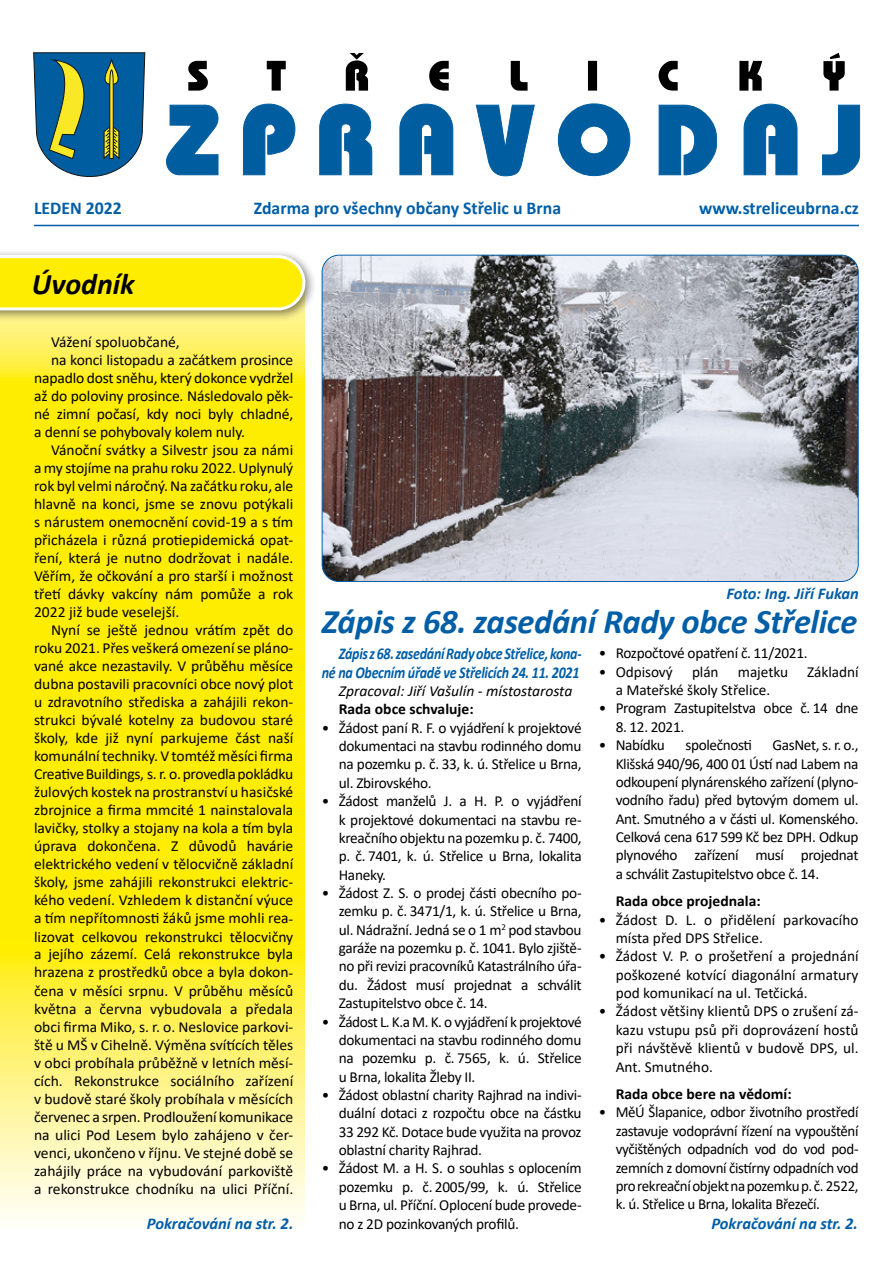
<style>
.page{position:relative;width:893px;height:1263px;background:#fff}
.page>*{position:absolute;margin:0;border:0;box-sizing:border-box;transform-origin:0 0}
.t1{font:italic 700 34.5px "Calibri";letter-spacing:-.01em;color:#005ea7}
.t2{font:italic 700 30px "Calibri";color:#000}
.t3{font:700 18px "Calibri";color:#005ea7}
.t4{font:italic 700 16.5px/18.3px "Calibri";letter-spacing:-.02em;color:#005ea7;text-align:right;scale:.85 1}
.t5{font:italic 700 16.5px "Calibri";color:#005ea7}
.t6{font:15.3px/18.3px "Calibri";letter-spacing:-.015em;color:#000;text-align:justify}
.t7{font:700 15.3px "Calibri";color:#000}
.t8{font:italic 15.3px "Calibri";color:#000}
</style>
<div class="page">
<svg style="left:0;top:322px;width:304px;height:900px;background:#ffef2f"></svg>
<div style="left:0;top:249px;width:317px;height:73px;background:#000;opacity:.5"></div>
<svg style="left:0;top:255px;width:305px;height:55px;background:#fdee1e"></svg>
<svg style="left:188px;top:53px;width:657px;height:38px"></svg>
<svg style="left:166px;top:104px;width:694px;height:72px"></svg>
<svg style="left:33px;top:52px;width:112px;height:125px;background:#407d8e"></svg>
<hr style="left:34px;top:225px;width:825px;height:1px;background:#005ea7">
<img style="left:322px;top:255px;width:535px;height:326px">
<p class="t3" style="left:34px;top:196px;width:89px">LEDEN 2022</p>
<p class="t3" style="left:254px;top:196px;width:309px">Zdarma pro všechny občany Střelic u Brna</p>
<p class="t3" style="left:699px;top:196px;width:161px">www.streliceubrna.cz</p>
<h2 class="t2" style="left:32px;top:263px;width:104px">Úvodník</h2>
<p class="t6" style="left:51px;top:333px;width:130px">Vážení spoluobčané,</p>
<p class="t6" style="left:51px;top:351px;width:244px">na konci listopadu a začátkem prosince</p>
<p class="t6" style="left:34px;top:369px;width:261px">napadlo dost sněhu, který dokonce vydržel</p>
<p class="t6" style="left:34px;top:387px;width:261px">až do poloviny prosince. Následovalo pěk-</p>
<p class="t6" style="left:34px;top:405px;width:261px">né zimní počasí, kdy noci byly chladné,</p>
<p class="t6" style="left:34px;top:423px;width:213px">a denní se pohybovaly kolem nuly.</p>
<p class="t6" style="left:51px;top:441px;width:244px">Vánoční svátky a Silvestr jsou za námi</p>
<p class="t6" style="left:34px;top:459px;width:261px">a my stojíme na prahu roku 2022. Uplynulý</p>
<p class="t6" style="left:34px;top:477px;width:261px">rok byl velmi náročný. Na začátku roku, ale</p>
<p class="t6" style="left:34px;top:495px;width:261px">hlavně na konci, jsme se znovu potýkali</p>
<p class="t6" style="left:34px;top:513px;width:261px">s nárustem onemocnění covid-19 a s tím</p>
<p class="t6" style="left:34px;top:531px;width:261px">přicházela i různá protiepidemická opat-</p>
<p class="t6" style="left:34px;top:549px;width:261px">ření, která je nutno dodržovat i nadále.</p>
<p class="t6" style="left:34px;top:567px;width:261px">Věřím, že očkování a pro starší i možnost</p>
<p class="t6" style="left:34px;top:585px;width:261px">třetí dávky vakcíny nám pomůže a rok</p>
<p class="t6" style="left:34px;top:603px;width:147px">2022 již bude veselejší.</p>
<p class="t6" style="left:51px;top:621px;width:244px">Nyní se ještě jednou vrátím zpět do</p>
<p class="t6" style="left:34px;top:639px;width:261px">roku 2021. Přes veškerá omezení se pláno-</p>
<p class="t6" style="left:34px;top:657px;width:261px">vané akce nezastavily. V průběhu měsíce</p>
<p class="t6" style="left:34px;top:675px;width:261px">dubna postavili pracovníci obce nový plot</p>
<p class="t6" style="left:34px;top:693px;width:261px">u zdravotního střediska a zahájili rekon-</p>
<p class="t6" style="left:34px;top:711px;width:261px">strukci bývalé kotelny za budovou staré</p>
<p class="t6" style="left:34px;top:729px;width:261px">školy, kde již nyní parkujeme část naší</p>
<p class="t6" style="left:34px;top:747px;width:261px">komunální techniky. V tomtéž měsíci firma</p>
<p class="t6" style="left:34px;top:765px;width:261px">Creative Buildings, s. r. o. provedla pokládku</p>
<p class="t6" style="left:34px;top:783px;width:261px">žulových kostek na prostranství u hasičské</p>
<p class="t6" style="left:34px;top:801px;width:261px">zbrojnice a firma mmcité 1 nainstalovala</p>
<p class="t6" style="left:34px;top:819px;width:261px">lavičky, stolky a stojany na kola a tím byla</p>
<p class="t6" style="left:34px;top:837px;width:261px">úprava dokončena. Z důvodů havárie</p>
<p class="t6" style="left:34px;top:855px;width:261px">elektrického vedení v tělocvičně základní</p>
<p class="t6" style="left:34px;top:873px;width:261px">školy, jsme zahájili rekonstrukci elektric-</p>
<p class="t6" style="left:34px;top:891px;width:261px">kého vedení. Vzhledem k distanční výuce</p>
<p class="t6" style="left:34px;top:909px;width:261px">a tím nepřítomnosti žáků jsme mohli rea-</p>
<p class="t6" style="left:34px;top:927px;width:261px">lizovat celkovou rekonstrukci tělocvičny</p>
<p class="t6" style="left:34px;top:945px;width:261px">a jejího zázemí. Celá rekonstrukce byla</p>
<p class="t6" style="left:34px;top:963px;width:261px">hrazena z prostředků obce a byla dokon-</p>
<p class="t6" style="left:34px;top:981px;width:261px">čena v měsíci srpnu. V průběhu měsíců</p>
<p class="t6" style="left:34px;top:999px;width:261px">května a června vybudovala a předala</p>
<p class="t6" style="left:34px;top:1017px;width:261px">obci firma Miko, s. r. o. Neslovice parkovi-</p>
<p class="t6" style="left:34px;top:1035px;width:261px">ště u MŠ v Cihelně. Výměna svítících těles</p>
<p class="t6" style="left:34px;top:1053px;width:261px">v obci probíhala průběžně v letních měsí-</p>
<p class="t6" style="left:34px;top:1071px;width:261px">cích. Rekonstrukce sociálního zařízení</p>
<p class="t6" style="left:34px;top:1089px;width:261px">v budově staré školy probíhala v měsících</p>
<p class="t6" style="left:34px;top:1107px;width:261px">červenec a srpen. Prodloužení komunikace</p>
<p class="t6" style="left:34px;top:1125px;width:261px">na ulici Pod Lesem bylo zahájeno v čer-</p>
<p class="t6" style="left:34px;top:1143px;width:261px">venci, ukončeno v říjnu. Ve stejné době se</p>
<p class="t6" style="left:34px;top:1161px;width:261px">zahájily práce na vybudování parkoviště</p>
<p class="t6" style="left:34px;top:1179px;width:261px">a rekonstrukce chodníku na ulici Příční.</p>
<p class="t5" style="left:726px;top:582px;width:134px">Foto: Ing. Jiří Fukan</p>
<h1 class="t1" style="left:322px;top:597px;width:537px">Zápis z 68. zasedání Rady obce Střelice</h1>
<p class="t6" style="left:599px;top:644px;width:210px">• Rozpočtové opatření č. 11/2021.</p>
<p class="t6" style="left:599px;top:662px;width:76px">• Odpisový</p>
<p class="t6" style="left:692px;top:662px;width:28px">plán</p>
<p class="t6" style="left:738px;top:662px;width:52px">majetku</p>
<p class="t6" style="left:807px;top:662px;width:53px">Základní</p>
<p class="t6" style="left:616px;top:680px;width:156px">a Mateřské školy Střelice.</p>
<p class="t6" style="left:599px;top:699px;width:261px">• Program Zastupitelstva obce č. 14 dne</p>
<p class="t6" style="left:616px;top:717px;width:70px">8. 12. 2021.</p>
<p class="t6" style="left:599px;top:735px;width:68px">• Nabídku</p>
<p class="t6" style="left:685px;top:735px;width:68px">společnosti</p>
<p class="t4" style="left:322px;top:644px;width:307px">Zápis z 68. zasedání Rady obce Střelice, kona&shy;né na Obecním úřadě ve Střelicích 24. 11. 2021</p>
<p class="t8" style="left:339px;top:680px;width:235px">Zpracoval: Jiří Vašulín - místostarosta</p>
<p class="t7" style="left:339px;top:698px;width:136px">Rada obce schvaluje:</p>
<p class="t6" style="left:339px;top:718px;width:244px;text-indent:-17px">• Žádost paní R. F. o vyjádření k projektové dokumentaci na stavbu rodinného domu na pozemku p. č. 33, k. ú. Střelice u Brna, ul. Zbirovského.</p>
<p class="t6" style="left:339px;top:791px;width:244px;text-indent:-17px">• Žádost manželů J. a H. P. o vyjádření k projektové dokumentaci na stavbu re&shy;kreačního objektu na pozemku p. č. 7400, p. č. 7401, k. ú. Střelice u Brna, lokalita Haneky.</p>
<p class="t6" style="left:339px;top:883px;width:244px;text-indent:-17px">• Žádost Z. S. o prodej části obecního po&shy;zemku p. č. 3471/1, k. ú. Střelice u Brna, ul. Nádražní. Jedná se o 1 m<sup>2</sup> pod stavbou garáže na pozemku p. č. 1041. Bylo zjiště&shy;no při revizi pracovníků Katastrálního úřa&shy;du. Žádost musí projednat a schválit Zastupitelstvo obce č. 14.</p>
<p class="t6" style="left:339px;top:1012px;width:244px;text-indent:-17px">• Žádost L. K.a M. K. o vyjádření k projektové dokumentaci na stavbu rodinného domu na pozemku p. č. 7565, k. ú. Střelice u Brna, lokalita Žleby II.</p>
<p class="t6" style="left:339px;top:1085px;width:244px;text-indent:-17px">• Žádost oblastní charity Rajhrad na indivi&shy;duální dotaci z rozpočtu obce na částku 33 292 Kč. Dotace bude využita na provoz oblastní charity Rajhrad.</p>
<p class="t6" style="left:339px;top:1159px;width:244px;text-indent:-17px">• Žádost M. a H. S. o souhlas s oplocením pozemku p. č. 2005/99, k. ú. Střelice u Brna, ul. Příční. Oplocení bude provede&shy;no z 2D pozinkovaných profilů.</p>
<p class="t6" style="left:616px;top:735px;width:244px;text-indent:157px">GasNet, s. r. o., Klišská 940/96, 400 01 Ústí nad Labem na odkoupení plynárenského zařízení (plyno&shy;vodního řadu) před bytovým domem ul.<br>Ant. Smutného a v části ul. Komenského.<br>Celková cena 617 599 Kč bez DPH. Odkup plynového zařízení musí projednat a schválit Zastupitelstvo obce č. 14.</p>
<p class="t7" style="left:616px;top:890px;width:147px">Rada obce projednala:</p>
<p class="t6" style="left:616px;top:910px;width:244px;text-indent:-17px">• Žádost D. L. o přidělení parkovacího místa před DPS Střelice.</p>
<p class="t6" style="left:616px;top:947px;width:244px;text-indent:-17px">• Žádost V. P. o prošetření a projednání poškozené kotvící diagonální armatury pod komunikací na ul. Tetčická.</p>
<p class="t6" style="left:616px;top:1002px;width:244px;text-indent:-17px">• Žádost většiny klientů DPS o zrušení zá&shy;kazu vstupu psů při doprovázení hostů při návštěvě klientů v budově DPS, ul.<br>Ant. Smutného.</p>
<p class="t7" style="left:616px;top:1083px;width:178px">Rada obce bere na vědomí:</p>
<p class="t6" style="left:616px;top:1103px;width:244px;text-indent:-17px">• MěÚ Šlapanice, odbor životního prostředí zastavuje vodoprávní řízení na vypouštění vyčištěných odpadních vod do vod pod&shy;zemních z domovní čistírny odpadních vod pro rekreační objekt na pozemku p.č. 2522, k. ú. Střelice u Brna, lokalita Březečí.</p>
<p class="t5" style="left:147px;top:1211px;width:148px">Pokračování na str. 2.</p>
<p class="t5" style="left:711px;top:1211px;width:148px">Pokračování na str. 2.</p>
</div>
